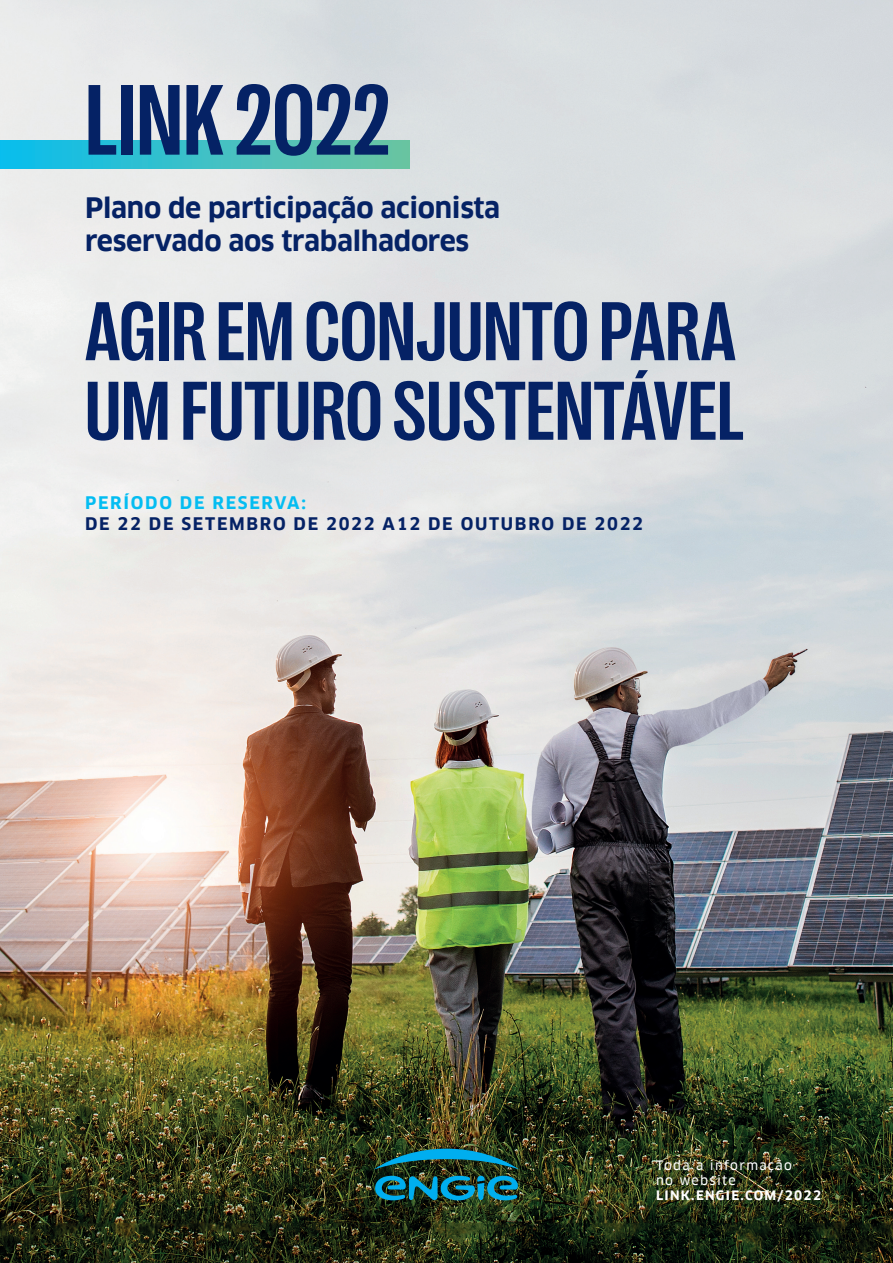
<style>
.page{position:relative;width:893px;height:1263px;background:#fff}
.page>*{position:absolute;margin:0;border:0;box-sizing:border-box;transform-origin:0 0}
.t1{font:700 condensed 101.85px "Right Grotesk";color:#052265}
.t2{font:700 condensed 84.9px/79.5px "Right Grotesk";color:#052265}
.t3{font:700 27.6px/33.2px "Clan Offc Pro";letter-spacing:-.01em;color:#052265}
.t4{font:700 16.95px/21.1px "Clan Offc Pro";letter-spacing:.1em;color:#052265}
.t5{font:12.75px/15.3px "Clan Offc Pro News";letter-spacing:.1em;color:#fff}
.s1{color:#04bdf2}
.s2{font-family:"Clan Offc Pro";font-weight:700}
</style>
<div class="page">
<img style="left:0;top:0;width:893px;height:1263px">
<div style="left:0;top:141px;width:410px;height:28px;background:linear-gradient(to right,#0abded,#70c4a0)"></div>
<svg style="left:374px;top:1149px;width:145px;height:20px;background:#1a5f64"></svg>
<img style="left:375px;top:1176px;width:143px;height:24px">
<p class="t1" style="left:85px;top:67px;width:307px">LINK 2022</p>
<p class="t3" style="left:85px;top:192px;width:417px">Plano de participação acionista reservado aos trabalhadores</p>
<p class="t2" style="left:85px;top:292px;width:661px">AGIR EM CONJUNTO PARA<br>UM FUTURO SUSTENTÁVEL</p>
<p class="t4" style="left:85px;top:492px;width:560px"><span class="s1">PERÍODO DE RESERVA:<br></span>DE 22 DE SETEMBRO DE 2022 A12 DE OUTUBRO DE 2022</p>
<p class="t5" style="left:656px;top:1157px;width:167px">Toda a informação<br>no website<br><span class="s2">LINK.ENGIE.COM/2022</span></p>
</div>
